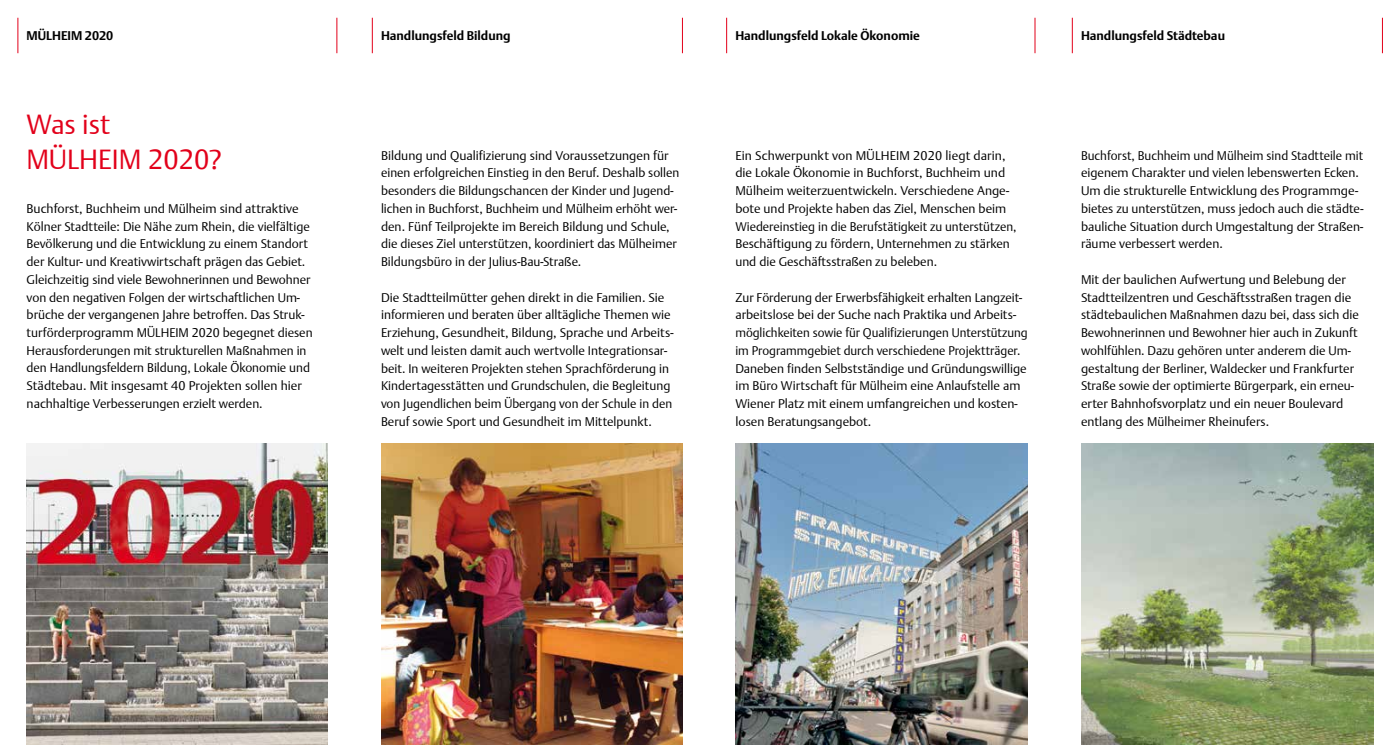
<style>
.page{position:relative;width:1400px;height:745px;background:#fff}
.page>*{position:absolute;margin:0;border:0;box-sizing:border-box;transform-origin:0 0}
.t1{font:300 27.5px/35.4px "DTL Argo TT";color:#e2001a}
.t2{font:300 12.5px/17.8px "DTL Argo TT";color:#000}
.t3{font:700 12.5px "DTL Argo T";color:#000}
</style>
<div class="page">
<img style="left:1081px;top:443px;width:292px;height:301px">
<img style="left:27px;top:443px;width:301px;height:301px">
<hr style="left:1072px;top:18px;width:1px;height:35px;background:#e2001a">
<hr style="left:1382px;top:18px;width:1px;height:35px;background:#e2001a">
<hr style="left:18px;top:18px;width:1px;height:35px;background:#e2001a">
<hr style="left:337px;top:18px;width:1px;height:35px;background:#e2001a">
<hr style="left:372px;top:18px;width:1px;height:35px;background:#e2001a">
<hr style="left:682px;top:18px;width:1px;height:35px;background:#e2001a">
<img style="left:381px;top:443px;width:301px;height:301px">
<hr style="left:726px;top:18px;width:1px;height:35px;background:#e2001a">
<hr style="left:1035px;top:18px;width:1px;height:35px;background:#e2001a">
<img style="left:735px;top:443px;width:293px;height:301px">
<p class="t3" style="left:27px;top:28px;width:88px">MÜLHEIM 2020</p>
<p class="t3" style="left:1081px;top:28px;width:146px">Handlungsfeld Städtebau</p>
<p class="t3" style="left:735px;top:28px;width:186px">Handlungsfeld Lokale Ökonomie</p>
<p class="t3" style="left:381px;top:28px;width:131px">Handlungsfeld Bildung</p>
<h1 class="t1" style="left:27px;top:107px;width:197px">Was ist<br>MÜLHEIM 2020?</h1>
<p class="t2" style="left:27px;top:199px;width:288px">Buchforst, Buchheim und Mülheim sind attraktive Kölner Stadtteile: Die Nähe zum Rhein, die vielfältige Bevölkerung und die Entwicklung zu einem Standort der Kultur- und Kreativwirtschaft prägen das Gebiet.<br>Gleichzeitig sind viele Bewohnerinnen und Bewohner von den negativen Folgen der wirtschaftlichen Um&shy;brüche der vergangenen Jahre betroffen. Das Struk&shy;turförderprogramm MÜLHEIM 2020 begegnet diesen Herausforderungen mit strukturellen Maßnahmen in den Handlungsfeldern Bildung, Lokale Ökonomie und Städtebau. Mit insgesamt 40 Projekten sollen hier nachhaltige Verbesserungen erzielt werden.</p>
<p class="t2" style="left:381px;top:146px;width:300px">Bildung und Qualifizierung sind Voraussetzungen für einen erfolgreichen Einstieg in den Beruf. Deshalb sollen besonders die Bildungschancen der Kinder und Jugend&shy;lichen in Buchforst, Buchheim und Mülheim erhöht wer&shy;den. Fünf Teilprojekte im Bereich Bildung und Schule, die dieses Ziel unterstützen, koordiniert das Mülheimer Bildungsbüro in der Julius-Bau-Straße.</p>
<p class="t2" style="left:381px;top:288px;width:294px">Die Stadtteilmütter gehen direkt in die Familien. Sie informieren und beraten über alltägliche Themen wie Erziehung, Gesundheit, Bildung, Sprache und Arbeits&shy;welt und leisten damit auch wertvolle Integrationsar&shy;beit. In weiteren Projekten stehen Sprachförderung in Kindertagesstätten und Grundschulen, die Begleitung von Jugendlichen beim Übergang von der Schule in den Beruf sowie Sport und Gesundheit im Mittelpunkt.</p>
<p class="t2" style="left:735px;top:146px;width:283px">Ein Schwerpunkt von MÜLHEIM 2020 liegt darin, die Lokale Ökonomie in Buchforst, Buchheim und Mülheim weiterzuentwickeln. Verschiedene Ange&shy;bote und Projekte haben das Ziel, Menschen beim Wiedereinstieg in die Berufstätigkeit zu unterstützen, Beschäftigung zu fördern, Unternehmen zu stärken und die Geschäftsstraßen zu beleben.</p>
<p class="t2" style="left:735px;top:288px;width:294px">Zur Förderung der Erwerbsfähigkeit erhalten Langzeit&shy;arbeitslose bei der Suche nach Praktika und Arbeits&shy;möglichkeiten sowie für Qualifizierungen Unterstützung im Programmgebiet durch verschiedene Projektträger.<br>Daneben finden Selbstständige und Gründungswillige im Büro Wirtschaft für Mülheim eine Anlaufstelle am Wiener Platz mit einem umfangreichen und kosten&shy;losen Beratungsangebot.</p>
<p class="t2" style="left:1081px;top:146px;width:284px">Buchforst, Buchheim und Mülheim sind Stadtteile mit eigenem Charakter und vielen lebenswerten Ecken.<br>Um die strukturelle Entwicklung des Programmge&shy;bietes zu unterstützen, muss jedoch auch die städte&shy;bauliche Situation durch Umgestaltung der Straßen&shy;räume verbessert werden.</p>
<p class="t2" style="left:1081px;top:270px;width:279px">Mit der baulichen Aufwertung und Belebung der Stadtteilzentren und Geschäftsstraßen tragen die städtebaulichen Maßnahmen dazu bei, dass sich die Bewohnerinnen und Bewohner hier auch in Zukunft wohlfühlen. Dazu gehören unter anderem die Um&shy;gestaltung der Berliner, Waldecker und Frankfurter Straße sowie der optimierte Bürgerpark, ein erneu&shy;erter Bahnhofsvorplatz und ein neuer Boulevard entlang des Mülheimer Rheinufers.</p>
</div>
